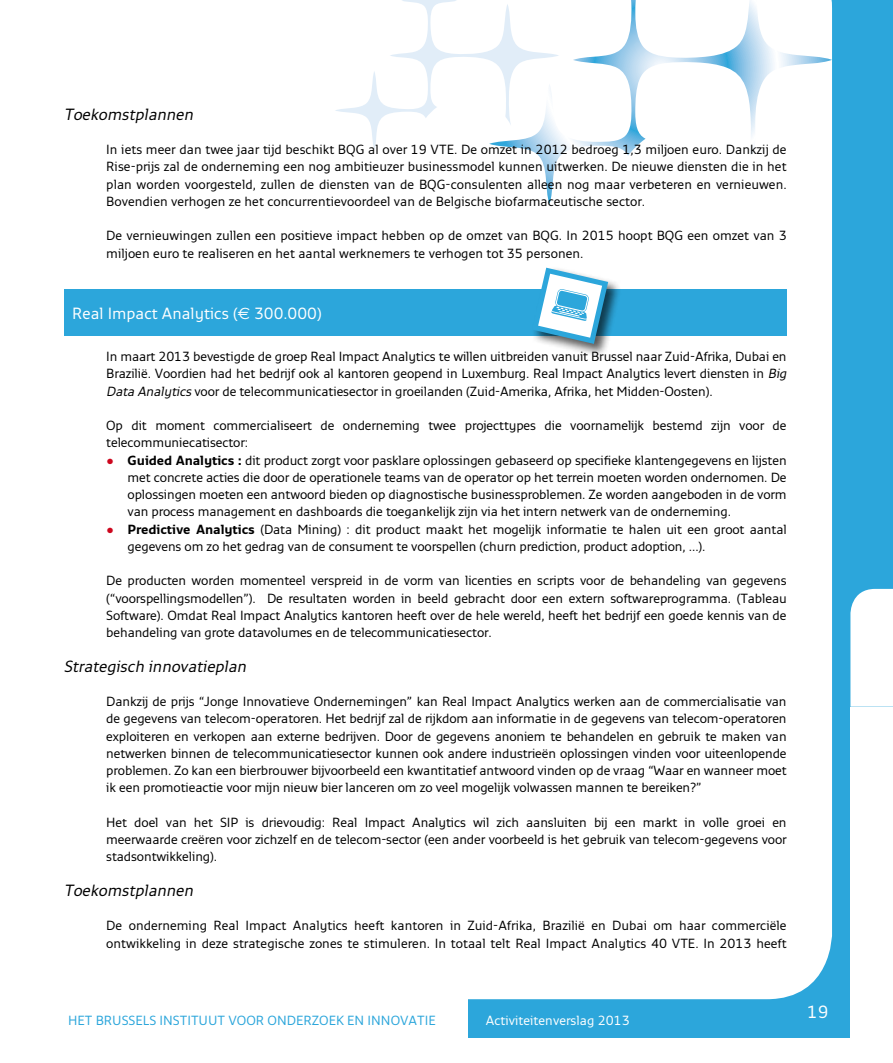
<style>
.page{position:relative;width:893px;height:1063px;background:#fff}
.page>*{position:absolute;margin:0;border:0;box-sizing:border-box;transform-origin:0 0}
.t1{font:18px "Monitor";color:#fff}
.t2{font:italic 16.5px "Monitor";color:#000}
.t3{font:16.5px "Monitor";color:#fff}
.t4{font:13.5px/17.2px "Monitor";letter-spacing:-.01em;color:#000;text-align:justify}
.t5{font:13.5px "Monitor";color:#2ca6db}
.t6{font:13.5px "Monitor";color:#fff}
.s1{font-family:"Euro Sans"}
.s2{font-style:italic}
.s3{color:#cd071e}
.s4{font-weight:700}
</style>
<div class="page">
<div style="left:468px;top:0;width:425px;height:1037px;background:#2ca6db"></div>
<div style="left:468px;top:150px;width:364px;height:849px;background:#fff"></div>
<div style="left:850px;top:589px;width:43px;height:118px;background:#fff"></div>
<div style="left:850px;top:707px;width:43px;height:117px;background:#fff"></div>
<div style="left:850px;top:824px;width:43px;height:118px;background:#fff"></div>
<div style="left:850px;top:942px;width:43px;height:118px;background:#fff"></div>
<svg style="left:489px;top:0;width:343px;height:204px;background:#f6fafd"></svg>
<svg style="left:335px;top:0;width:224px;height:150px"></svg>
<div style="left:64px;top:289px;width:723px;height:47px;background:#2ca6db"></div>
<div style="left:530px;top:266px;width:91px;height:91px;background:#000;opacity:.65"></div>
<svg style="left:532px;top:268px;width:76px;height:76px"></svg>
<p class="t2" style="left:64px;top:104px;width:134px">Toekomstplannen</p>
<p class="t4" style="left:106px;top:140px;width:682px">In iets meer dan twee jaar tijd beschikt BQG al over 19 VTE. De omzet in 2012 bedroeg 1,3 miljoen euro. Dankzij de Rise-prijs zal de onderneming een nog ambitieuzer businessmodel kunnen uitwerken. De nieuwe diensten die in het plan worden voorgesteld, zullen de diensten van de BQG-consulenten alleen nog maar verbeteren en vernieuwen.<br>Bovendien verhogen ze het concurrentievoordeel van de Belgische biofarmaceutische sector.</p>
<p class="t4" style="left:106px;top:227px;width:682px">De vernieuwingen zullen een positieve impact hebben op de omzet van BQG. In 2015 hoopt BQG een omzet van 3 miljoen euro te realiseren en het aantal werknemers te verhogen tot 35 personen.</p>
<p class="t3" style="left:72px;top:303px;width:251px">Real Impact Analytics (<span class="s1">€</span> 300.000)</p>
<p class="t4" style="left:106px;top:347px;width:685px;text-align:left">In maart 2013 bevestigde de groep Real Impact Analytics te willen uitbreiden vanuit Brussel naar Zuid-Afrika, Dubai en<br>Brazilië. Voordien had het bedrijf ook al kantoren geopend in Luxemburg. Real Impact Analytics levert diensten in <span class="s2">Big<br>Data Analytics</span> voor de telecommunicatiesector in groeilanden (Zuid-Amerika, Afrika, het Midden-Oosten).</p>
<p class="t4" style="left:106px;top:416px;width:682px">Op dit moment commercialiseert de onderneming twee projecttypes die voornamelijk bestemd zijn voor de telecommuniecatisector:</p>
<p class="t4" style="left:128px;top:451px;width:661px;text-indent:-21px"><span class="s3">•</span> <span class="s4">Guided Analytics :</span> dit product zorgt voor pasklare oplossingen gebaseerd op specifieke klantengegevens en lijsten met concrete acties die door de operationele teams van de operator op het terrein moeten worden ondernomen. De oplossingen moeten een antwoord bieden op diagnostische businessproblemen. Ze worden aangeboden in de vorm van process management en dashboards die toegankelijk zijn via het intern netwerk van de onderneming.</p>
<p class="t4" style="left:128px;top:520px;width:661px;text-indent:-21px"><span class="s3">•</span> <span class="s4">Predictive Analytics</span> (Data Mining) : dit product maakt het mogelijk informatie te halen uit een groot aantal gegevens om zo het gedrag van de consument te voorspellen (churn prediction, product adoption, …).</p>
<p class="t4" style="left:106px;top:572px;width:682px">De producten worden momenteel verspreid in de vorm van licenties en scripts voor de behandeling van gegevens (“voorspellingsmodellen”). De resultaten worden in beeld gebracht door een extern softwareprogramma. (Tableau Software). Omdat Real Impact Analytics kantoren heeft over de hele wereld, heeft het bedrijf een goede kennis van de behandeling van grote datavolumes en de telecommunicatiesector.</p>
<p class="t2" style="left:64px;top:656px;width:187px">Strategisch innovatieplan</p>
<p class="t4" style="left:106px;top:692px;width:682px">Dankzij de prijs “Jonge Innovatieve Ondernemingen” kan Real Impact Analytics werken aan de commercialisatie van de gegevens van telecom-operatoren. Het bedrijf zal de rijkdom aan informatie in de gegevens van telecom-operatoren exploiteren en verkopen aan externe bedrijven. Door de gegevens anoniem te behandelen en gebruik te maken van netwerken binnen de telecommunicatiesector kunnen ook andere industrieën oplossingen vinden voor uiteenlopende problemen. Zo kan een bierbrouwer bijvoorbeeld een kwantitatief antwoord vinden op de vraag “Waar en wanneer moet ik een promotieactie voor mijn nieuw bier lanceren om zo veel mogelijk volwassen mannen te bereiken?”</p>
<p class="t4" style="left:106px;top:813px;width:682px">Het doel van het SIP is drievoudig: Real Impact Analytics wil zich aansluiten bij een markt in volle groei en meerwaarde creëren voor zichzelf en de telecom-sector (een ander voorbeeld is het gebruik van telecom-gegevens voor stadsontwikkeling).</p>
<p class="t2" style="left:64px;top:880px;width:134px">Toekomstplannen</p>
<p class="t4" style="left:106px;top:917px;width:682px">De onderneming Real Impact Analytics heeft kantoren in Zuid-Afrika, Brazilië en Dubai om haar commerciële ontwikkeling in deze strategische zones te stimuleren. In totaal telt Real Impact Analytics 40 VTE. In 2013 heeft</p>
<p class="t5" style="left:68px;top:1012px;width:369px">het brussels instituut voor onderzoek en innovatie</p>
<p class="t6" style="left:486px;top:1012px;width:146px">Activiteitenverslag 2013</p>
<h1 class="t1" style="left:807px;top:1001px;width:23px">19</h1>
</div>
